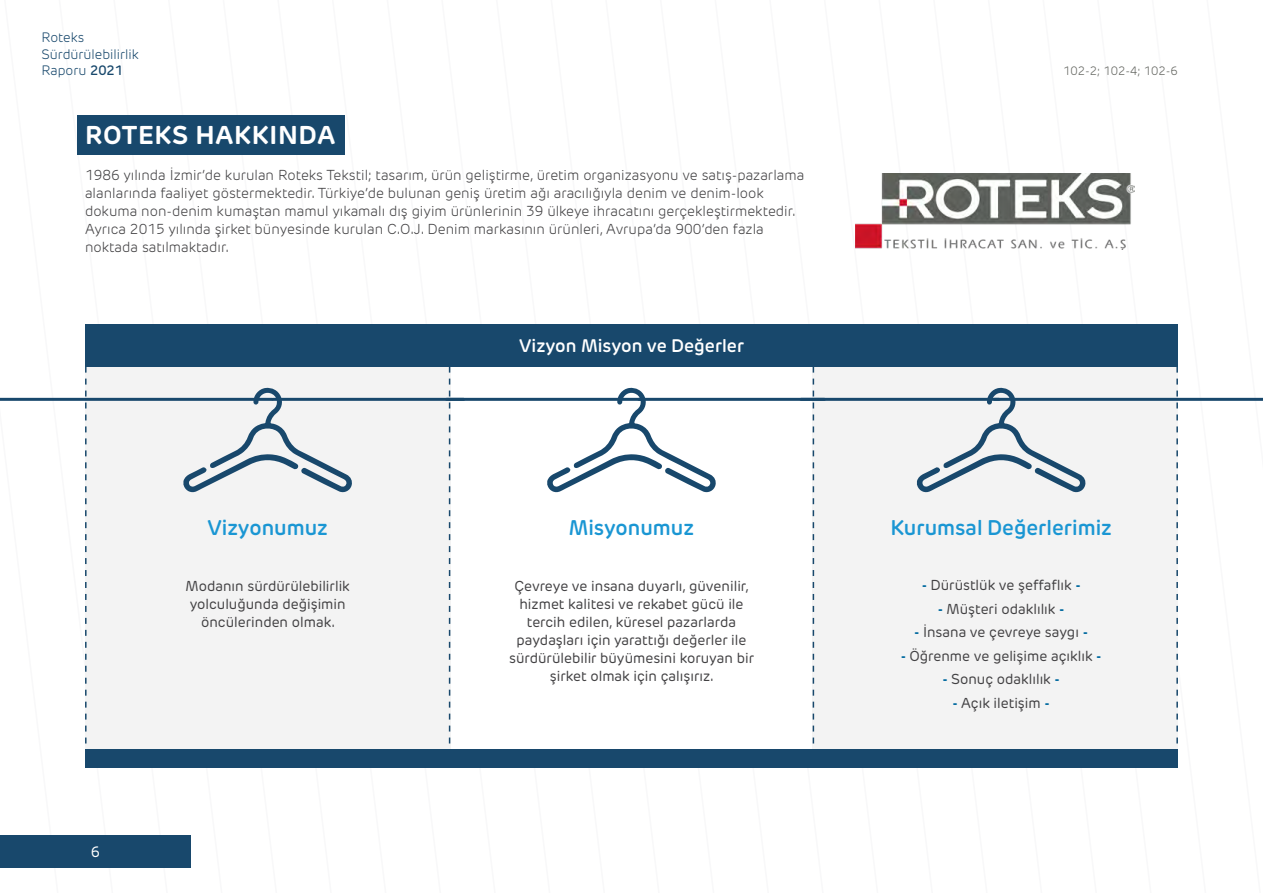
<style>
.page{position:relative;width:1263px;height:893px;background:#fff}
.page>*{position:absolute;margin:0;border:0;box-sizing:border-box;transform-origin:0 0}
.t1{font:700 25.5px "New Rubrik Edge";letter-spacing:.025em;color:#fff}
.t2{font:600 21px "New Rubrik Edge";color:#1a96d3}
.t3{font:600 18px "New Rubrik Edge";color:#fff}
.t4{font:15px "New Rubrik Edge";color:#fff}
.t5{font:300 14.25px/18px "New Rubrik Edge";color:#424143}
.t6{font:14.25px/18px "New Rubrik Edge";color:#424143;text-align:center}
.t7{font:300 13.5px/16.2px "New Rubrik Edge";color:#18486c}
.t8{font:300 12px "New Rubrik Edge";color:#61635e}
.s1{font-weight:500}
.s2{font-weight:700;color:#00699f}
</style>
<div class="page">
<div style="left:77px;top:115px;width:267px;height:40px;background:#18486c"></div>
<div style="left:85px;top:329px;width:365px;height:438px;background:#f3f3f3"></div>
<div style="left:813px;top:329px;width:365px;height:438px;background:#f3f3f3"></div>
<hr style="left:273px;top:398px;width:191px;height:3px;background:#18486c">
<hr style="left:639px;top:398px;width:185px;height:3px;background:#18486c">
<hr style="left:994px;top:398px;width:269px;height:3px;background:#18486c">
<div style="left:85px;top:324px;width:1093px;height:43px;background:#18486c"></div>
<div style="left:85px;top:749px;width:1093px;height:18px;background:#18486c"></div>
<svg style="left:449px;top:367px;width:1px;height:377px"></svg>
<svg style="left:85px;top:367px;width:2px;height:377px"></svg>
<svg style="left:1176px;top:367px;width:2px;height:377px"></svg>
<svg style="left:813px;top:367px;width:1px;height:377px"></svg>
<svg style="left:183px;top:387px;width:170px;height:106px"></svg>
<svg style="left:547px;top:387px;width:170px;height:106px"></svg>
<svg style="left:917px;top:387px;width:169px;height:106px"></svg>
<hr style="left:0;top:398px;width:272px;height:3px;background:#18486c">
<hr style="left:446px;top:398px;width:197px;height:3px;background:#18486c">
<hr style="left:801px;top:398px;width:198px;height:3px;background:#18486c">
<div style="left:0;top:835px;width:191px;height:33px;background:#18486c"></div>
<img style="left:856px;top:173px;width:278px;height:77px">
<p class="t7" style="left:41px;top:30px;width:99px">Roteks<br>Sürdürülebilirlik<br>Raporu <span class="s1">2021</span></p>
<h1 class="t1" style="left:85px;top:119px;width:252px">ROTEKS HAKKINDA</h1>
<p class="t5" style="left:85px;top:166px;width:721px">1986 yılında İzmir’de kurulan Roteks Tekstil; tasarım, ürün geliştirme, üretim organizasyonu ve satış-pazarlama alanlarında faaliyet göstermektedir. Türkiye’de bulunan geniş üretim ağı aracılığıyla denim ve denim-look dokuma non-denim kumaştan mamul yıkamalı dış giyim ürünlerinin 39 ülkeye ihracatını gerçekleştirmektedir.<br>Ayrıca 2015 yılında şirket bünyesinde kurulan C.O.J. Denim markasının ürünleri, Avrupa’da 900’den fazla noktada satılmaktadır.</p>
<p class="t3" style="left:519px;top:334px;width:226px">Vizyon Misyon ve Değerler</p>
<p class="t8" style="left:1063px;top:63px;width:116px">102-2; 102-4; 102-6</p>
<h2 class="t2" style="left:207px;top:515px;width:122px">Vizyonumuz</h2>
<h2 class="t2" style="left:569px;top:515px;width:127px">Misyonumuz</h2>
<h2 class="t2" style="left:890px;top:515px;width:223px">Kurumsal Değerlerimiz</h2>
<p class="t4" style="left:91px;top:843px;width:11px">6</p>
<p class="t6" style="left:186px;top:576px;width:166px">Modanın sürdürülebilirlik yolculuğunda değişimin öncülerinden olmak.</p>
<p class="t6" style="left:509px;top:576px;width:247px">Çevreye ve insana duyarlı, güvenilir, hizmet kalitesi ve rekabet gücü ile tercih edilen, küresel pazarlarda paydaşları için yarattığı değerler ile sürdürülebilir büyümesini koruyan bir şirket olmak için çalışırız.</p>
<p class="t6" style="left:922px;top:576px;width:161px"><span class="s2">-</span> Dürüstlük ve şeffaflık <span class="s2">-</span></p>
<p class="t6" style="left:938px;top:600px;width:128px"><span class="s2">-</span> Müşteri odaklılık <span class="s2">-</span></p>
<p class="t6" style="left:914px;top:623px;width:175px"><span class="s2">-</span> İnsana ve çevreye saygı <span class="s2">-</span></p>
<p class="t6" style="left:901px;top:647px;width:202px"><span class="s2">-</span> Öğrenme ve gelişime açıklık <span class="s2">-</span></p>
<p class="t6" style="left:942px;top:670px;width:119px"><span class="s2">-</span> Sonuç odaklılık <span class="s2">-</span></p>
<p class="t6" style="left:952px;top:694px;width:99px"><span class="s2">-</span> Açık iletişim <span class="s2">-</span></p>
</div>
